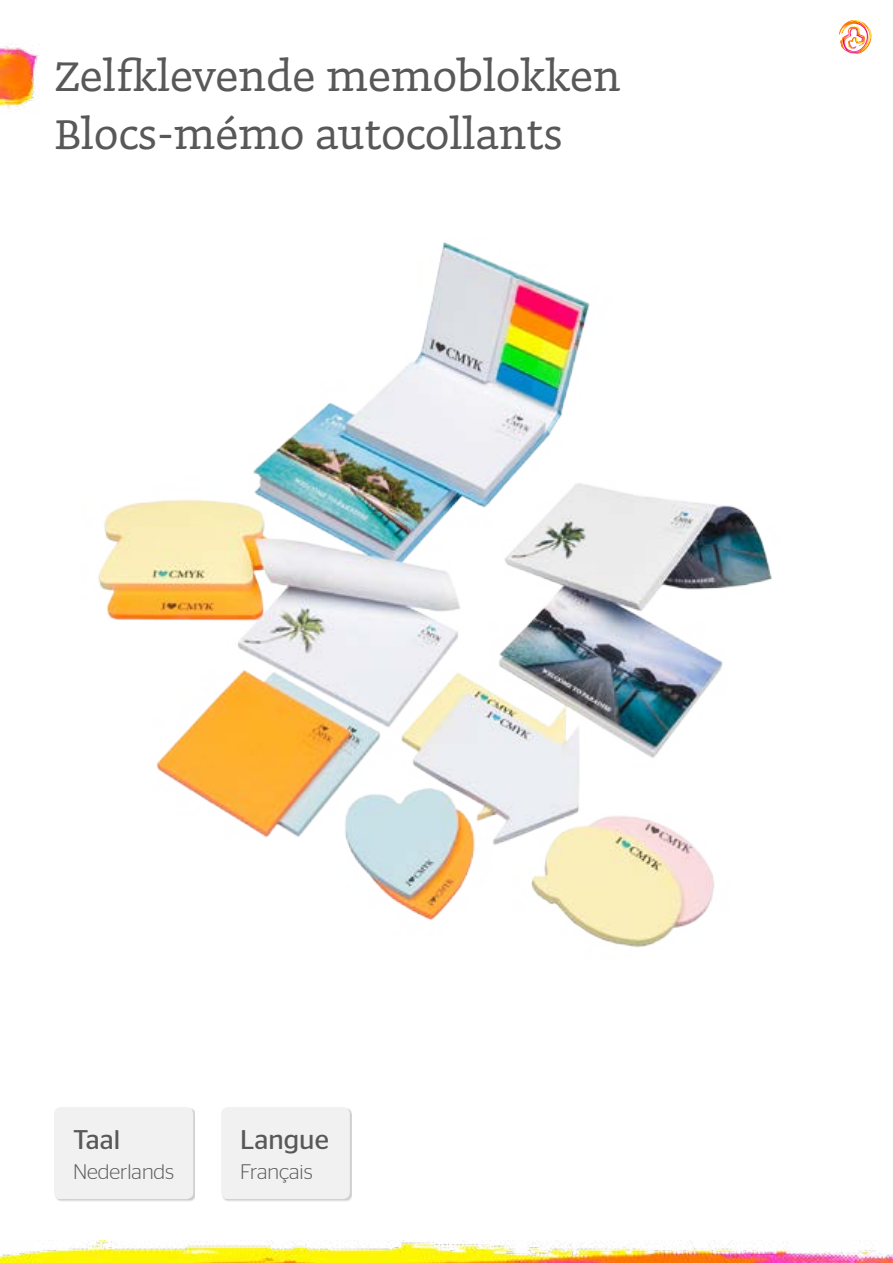
<style>
.page{position:relative;width:893px;height:1263px;background:#fff}
.page>*{position:absolute;margin:0;border:0;box-sizing:border-box;transform-origin:0 0}
.t1{font:48.75px/58.5px "Doko";color:#585858}
.t2{font:27px "Stag Sans";color:#585858}
.t3{font:300 21px "Stag Sans";color:#585858}
</style>
<div class="page">
<img style="left:0;top:1240px;width:893px;height:23px">
<svg style="left:839px;top:20px;width:33px;height:34px"></svg>
<img style="left:0;top:46px;width:39px;height:62px">
<img style="left:98px;top:242px;width:674px;height:705px">
<div style="left:56px;top:1108px;width:139px;height:93px;background:#d1d1d1"></div>
<div style="left:55px;top:1108px;width:138px;height:90px;background:#f1f1f1;border-radius:6px"></div>
<div style="left:54px;top:1107px;width:139px;height:92px;border:2px solid #f1f1f1;border-radius:6px"></div>
<div style="left:223px;top:1108px;width:129px;height:93px;background:#d1d1d1"></div>
<div style="left:222px;top:1108px;width:127px;height:90px;background:#f1f1f1;border-radius:6px"></div>
<div style="left:221px;top:1107px;width:129px;height:92px;border:2px solid #f1f1f1;border-radius:6px"></div>
<p class="t1" style="left:54px;top:45px;width:568px">Zelfklevende memoblokken<br>Blocs-mémo autocollants</p>
<p class="t2" style="left:73px;top:1125px;width:49px">Taal</p>
<p class="t3" style="left:73px;top:1160px;width:103px">Nederlands</p>
<p class="t2" style="left:240px;top:1125px;width:90px">Langue</p>
<p class="t3" style="left:240px;top:1160px;width:74px">Français</p>
</div>
